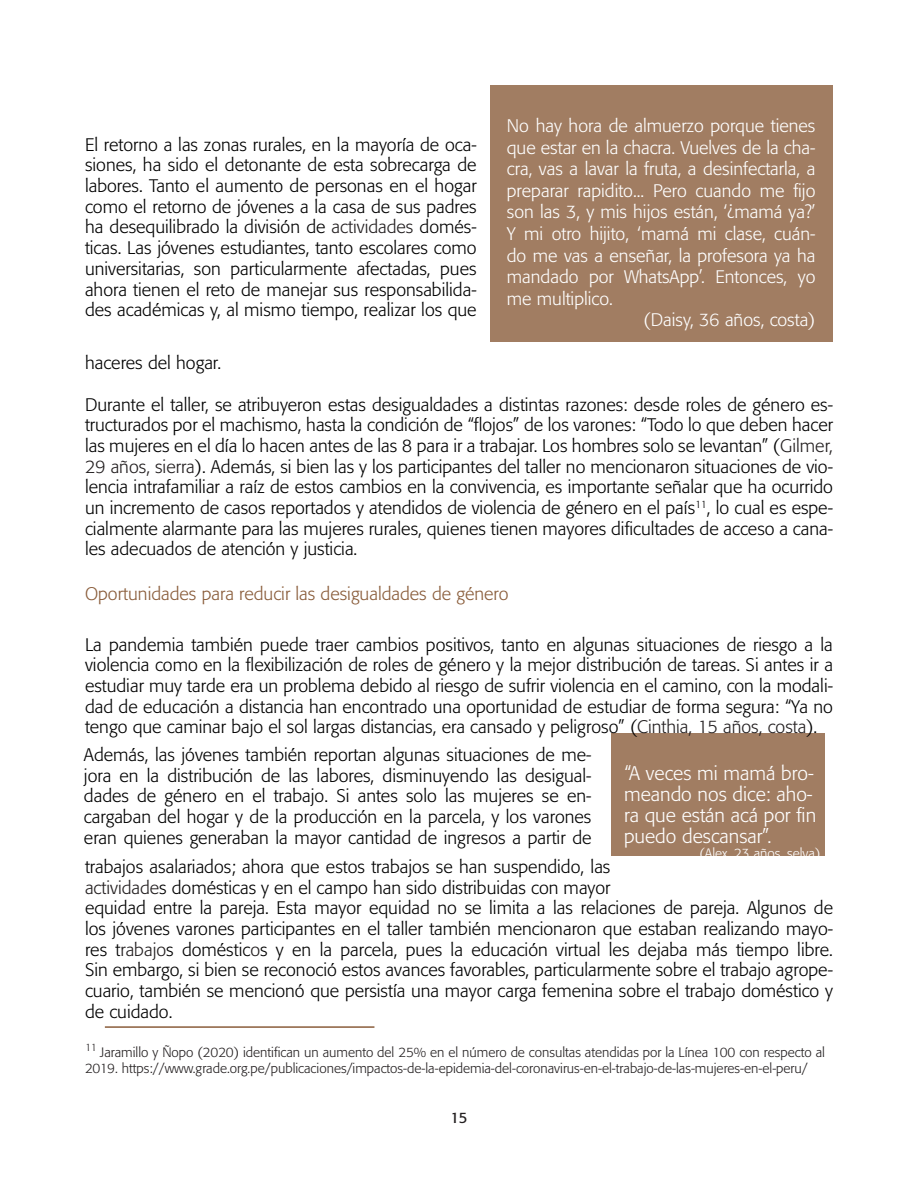
<style>
.page{position:relative;width:918px;height:1188px;background:#fff}
.page>*{position:absolute;margin:0;border:0;box-sizing:border-box;transform-origin:0 0}
.t1{font:300 19.5px/21px "Formata";color:#fff}
.t2{font:300 18px/20.7px "Formata";color:#000;text-align:justify}
.t3{font:300 18px/21.6px "Formata";color:#fff;text-align:justify}
.Heading_2{font:300 18px "Formata";color:#8a5d3b}
.t4{font:15px "Formata";color:#231f20}
.t5{font:300 13.5px/16.2px "Formata";color:#231f20}
.t6{font:300 13.5px "Formata";color:#fff}
.s1{color:#231f20}
</style>
<div class="page">
<div style="left:611px;top:733px;width:214px;height:122px;background:#a17d62"></div>
<div style="left:490px;top:86px;width:342px;height:256px;background:#a17d62"></div>
<hr style="left:105px;top:1026px;width:269px;height:2px;background:#8a5d3b">
<p class="t2" style="left:85px;top:134px;width:393px">El retorno a las zonas rurales, en la mayoría de oca&shy;siones, ha sido el detonante de esta sobrecarga de labores. Tanto el aumento de personas en el hogar como el retorno de jóvenes a la casa de sus padres ha desequilibrado la división de <span class="s1">actividades</span> domés&shy;ticas. Las jóvenes estudiantes, tanto escolares como universitarias, son particularmente afectadas, pues ahora tienen el reto de manejar sus responsabilida&shy;des académicas y, al mismo tiempo, realizar los que</p>
<p class="t3" style="left:507px;top:115px;width:310px">No hay hora de almuerzo porque tienes que estar en la chacra. Vuelves de la cha&shy;cra, vas a lavar la fruta, a desinfectarla, a preparar rapidito... Pero cuando me fijo son las 3, y mis hijos están, ‘¿mamá ya?’ Y mi otro hijito, ‘mamá mi clase, cuán&shy;do me vas a enseñar, la profesora ya ha mandado por WhatsApp’. Entonces, yo me multiplico.</p>
<p class="t3" style="left:644px;top:309px;width:173px">(Daisy, 36 años, costa)</p>
<p class="t2" style="left:85px;top:353px;width:138px">haceres del hogar.</p>
<p class="t2" style="left:85px;top:394px;width:749px">Durante el taller, se atribuyeron estas desigualdades a distintas razones: desde roles de género es&shy;tructurados por el machismo, hasta la condición de “flojos” de los varones: “Todo lo que deben hacer las mujeres en el día lo hacen antes de las 8 para ir a trabajar. Los hombres solo se levantan” (<span class="s1">Gilmer, 29 años, sierra</span>). Además, si bien las y los participantes del taller no mencionaron situaciones de vio&shy;lencia intrafamiliar a raíz de estos cambios en la convivencia, es importante señalar que ha ocurrido un incremento de casos reportados y atendidos de violencia de género en el país<sup>11</sup>, lo cual es espe&shy;cialmente alarmante para las mujeres rurales, quienes tienen mayores dificultades de acceso a cana&shy;les adecuados de atención y justicia.</p>
<p class="Heading_2" style="left:85px;top:583px;width:425px">Oportunidades para reducir las desigualdades de género</p>
<p class="t2" style="left:85px;top:634px;width:749px">La pandemia también puede traer cambios positivos, tanto en algunas situaciones de riesgo a la violencia como en la flexibilización de roles de género y la mejor distribución de tareas. Si antes ir a estudiar muy tarde era un problema debido al riesgo de sufrir violencia en el camino, con la modali&shy;dad de educación a distancia han encontrado una oportunidad de estudiar de forma segura: “Ya no tengo que caminar bajo el sol largas distancias, era cansado y peligroso” (<span class="s1">Cinthia, 15 años, costa</span>).</p>
<p class="t1" style="left:624px;top:763px;width:194px">“A veces mi mamá bro&shy;meando nos dice: aho&shy;ra que están acá por fin puedo descansar”.</p>
<p class="t6" style="left:699px;top:845px;width:122px">(Alex, 23 años, selva)</p>
<p class="t2" style="left:84px;top:744px;width:509px">Además, las jóvenes también reportan algunas situaciones de me&shy;jora en la distribución de las labores, disminuyendo las desigual&shy;dades de género en el trabajo. Si antes solo las mujeres se en&shy;cargaban del hogar y de la producción en la parcela, y los varones eran quienes generaban la mayor cantidad de ingresos a partir de</p>
<p class="t2" style="left:85px;top:856px;width:750px;text-align:left">trabajos asalariados; ahora que estos trabajos se han suspendido, las<br><span class="s1">actividade</span>s domésticas y en el campo han sido distribuidas con mayor<br>equidad entre la pareja. Esta mayor equidad no se limita a las relaciones de pareja. Algunos de los jóvenes varones participantes en el taller también mencionaron que estaban realizando mayo&shy;res t<span class="s1">rabajo</span>s doméstic<span class="s1">o</span>s y en la parcela, pues la educación virtual les dejaba más tiempo libre.<br>Sin embargo, si bien se reconoció estos avances favorables, particularmente sobre el trabajo agrope&shy;cuario, también se mencionó que persistía una mayor carga femenina sobre el trabajo doméstico y de cuidado.</p>
<p class="t5" style="left:85px;top:1044px;width:741px"><sup>11</sup> Jaramillo y Ñopo (2020) identifican un aumento del 25% en el número de consultas atendidas por la Línea 100 con respecto al<br>2019. https://www.grade.org.pe/publicaciones/impactos-de-la-epidemia-del-coronavirus-en-el-trabajo-de-las-mujeres-en-el-peru/</p>
<p class="t4" style="left:451px;top:1108px;width:18px">15</p>
</div>
